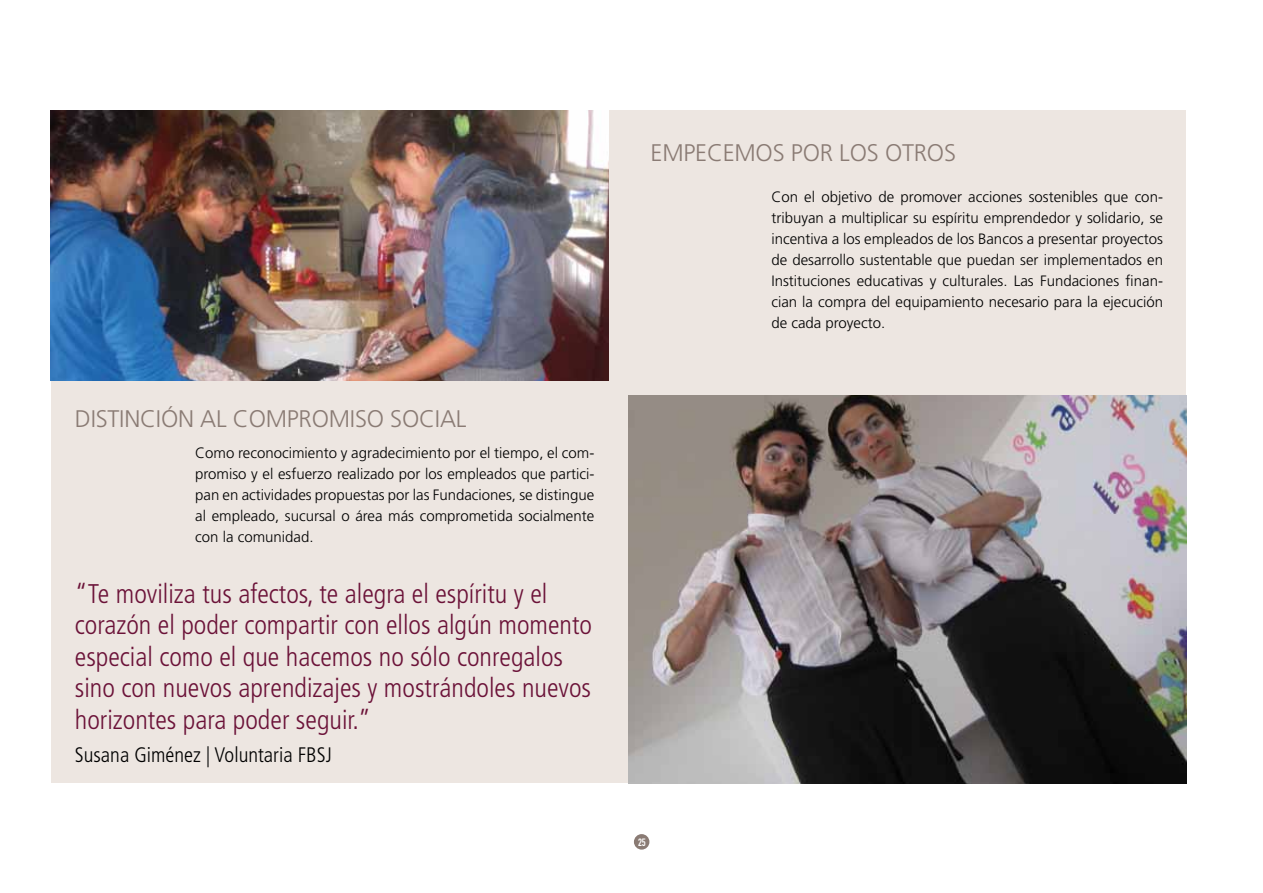
<style>
.page{position:relative;width:1263px;height:893px;background:#fff}
.page>*{position:absolute;margin:0;border:0;box-sizing:border-box;transform-origin:0 0}
.t1{font:300 condensed 27px/31.5px "Frutiger";color:#6b1238}
.t2{font:300 24px "Frutiger";letter-spacing:-.01em;color:#8a7b74}
.t3{font:300 condensed 21px "Frutiger";color:#000}
.t4{font:300 15px/21px "Frutiger LT Std";color:#000;text-align:justify}
.t5{font:10.5px "DIN Engschrift";color:#fff}
</style>
<div class="page">
<div style="left:634px;top:834px;width:15px;height:16px;background:#8a7b74;border-radius:50%"></div>
<div style="left:51px;top:111px;width:1135px;height:672px;background:#ede6e1"></div>
<img style="left:628px;top:395px;width:558px;height:388px">
<img style="left:51px;top:111px;width:558px;height:270px">
<h2 class="t2" style="left:75px;top:405px;width:12px">DISTINCI</h2>
<h2 class="t2" style="left:161px;top:405px;width:201px">ÓN AL COMPROMISO</h2>
<h2 class="t2" style="left:390px;top:405px;width:14px">SOCIAL</h2>
<p class="t4" style="left:195px;top:443px;width:401px">Como reconocimiento y agradecimiento por el tiempo, el com&shy;promiso y el esfuerzo realizado por los empleados que partici&shy;pan en actividades propuestas por las Fundaciones, se distingue al empleado, sucursal o área más comprometida socialmente con la comunidad.</p>
<h1 class="t1" style="left:75px;top:578px;width:519px">“Te moviliza tus afectos, te alegra el espíritu y el corazón el poder compartir con ellos algún momento especial como el que hacemos no sólo conregalos sino con nuevos aprendizajes y mostrándoles nuevos horizontes para poder seguir.”</h1>
<h3 class="t3" style="left:75px;top:743px;width:259px">Susana Giménez | Voluntaria FBSJ</h3>
<h2 class="t2" style="left:651px;top:139px;width:202px">EMPECEMOS POR LOS</h2>
<h2 class="t2" style="left:885px;top:139px;width:15px">OTROS</h2>
<p class="t4" style="left:771px;top:187px;width:393px">Con el objetivo de promover acciones sostenibles que con&shy;tribuyan a multiplicar su espíritu emprendedor y solidario, se incentiva a los empleados de los Bancos a presentar proyectos de desarrollo sustentable que puedan ser implementados en Instituciones educativas y culturales. Las Fundaciones finan&shy;cian la compra del equipamiento necesario para la ejecución de cada proyecto.</p>
<p class="t5" style="left:638px;top:836px;width:9px">25</p>
</div>
